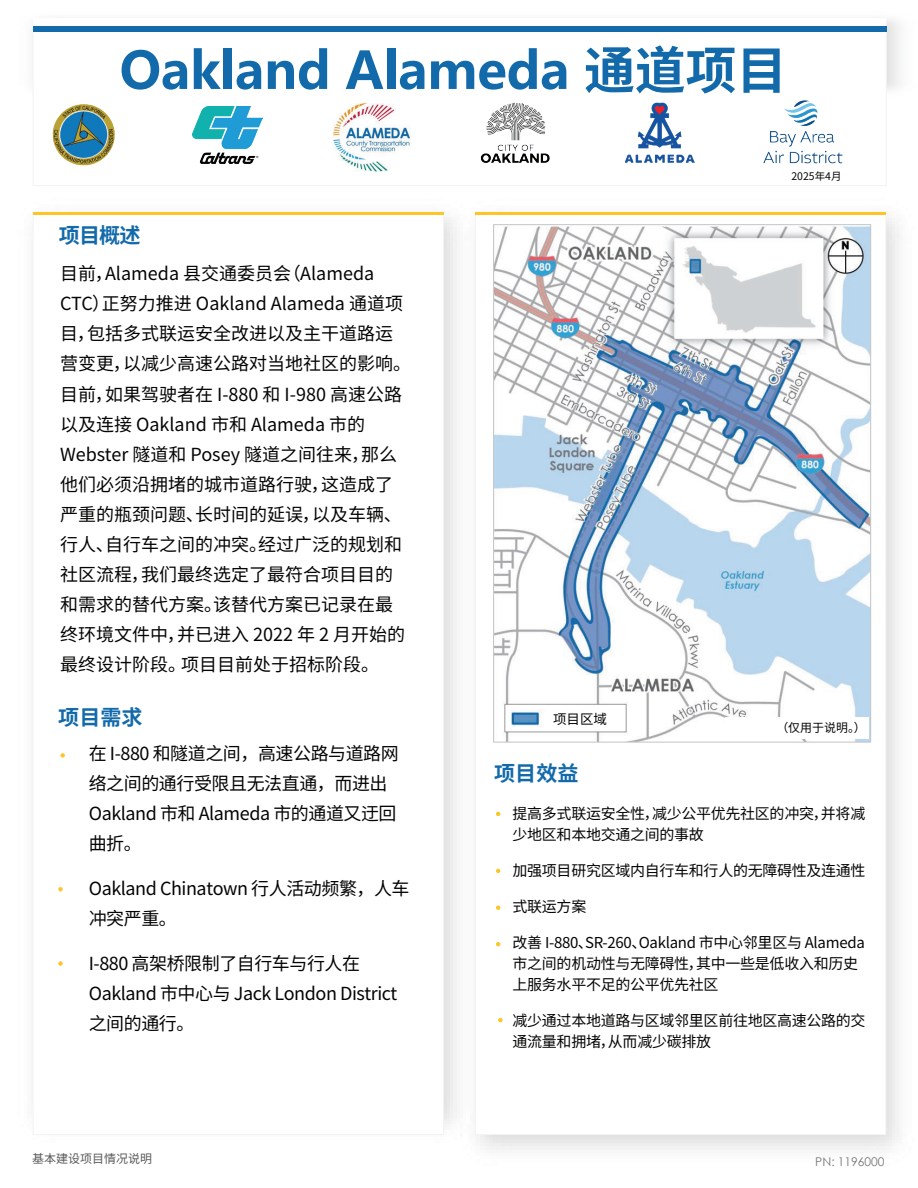
<style>
.page{position:relative;width:918px;height:1188px;background:#fff}
.page>*{position:absolute;margin:0;border:0;box-sizing:border-box;transform-origin:0 0}
.t1{font:700 51px "Microsoft Ya Hei";letter-spacing:-.005em;color:#126aab}
.t2{font:21.15px "RODE Noto Sans CJKSCB";color:#126aab}
.t3{font:700 21px "Noto Sans CJ Kkr";color:#126aab}
.t4{font:21px "RODE Noto Sans CJKSCB";color:#126aab}
.t5{font:18px/30px "RODE Noto Sans CJKSCR";color:#040503}
.t6{font:18px/30px "RODE Noto Sans CJKSCR";letter-spacing:-.025em;color:#040503}
.t7{font:15px/21px "RODE Noto Sans CJKSCR";letter-spacing:-.02em;color:#040503}
.t8{font:13.5px "RODE Noto Sans CJKSCR";color:#040503}
.t9{font:12px "Century Gothic";color:#76787b}
.t10{font:12px "Noto Sans CJ Kjp";color:#595959}
.t11{font:12px "RODE Noto Sans CJKSCR";color:#040503}
.t12{font:10.5px "RODE Noto Sans CJKSCR";color:#040503}
.s1{font-family:"RODE Noto Sans CJKSCB";font-weight:400}
</style>
<div class="page">
<img style="left:32px;top:19px;width:868px;height:71px">
<div style="left:33px;top:28px;width:854px;height:158px;background:#fff;border:1px solid #f2f3f4"></div>
<div style="left:33px;top:26px;width:853px;height:6px;background:#126aab"></div>
<div style="left:33px;top:212px;width:411px;height:923px;background:#fff;border:1px solid #f2f3f4"></div>
<hr style="left:33px;top:212px;width:411px;height:2px;background:#fec527">
<div style="left:475px;top:212px;width:411px;height:923px;background:#fff;border:1px solid #f2f3f4"></div>
<hr style="left:475px;top:212px;width:411px;height:2px;background:#fec527">
<img style="left:495px;top:226px;width:374px;height:515px">
<div style="left:725px;top:717px;width:144px;height:22px;background:#fff"></div>
<img style="left:192px;top:107px;width:71px;height:56px">
<img style="left:480px;top:102px;width:70px;height:61px">
<img style="left:625px;top:102px;width:70px;height:60px">
<img style="left:763px;top:100px;width:80px;height:64px">
<img style="left:52px;top:104px;width:63px;height:62px">
<img style="left:333px;top:102px;width:78px;height:70px">
<svg style="left:61px;top:753px;width:4px;height:5px"></svg>
<svg style="left:58px;top:887px;width:5px;height:4px"></svg>
<svg style="left:58px;top:961px;width:5px;height:5px"></svg>
<svg style="left:496px;top:812px;width:4px;height:4px"></svg>
<svg style="left:496px;top:869px;width:4px;height:4px"></svg>
<svg style="left:496px;top:905px;width:4px;height:5px"></svg>
<svg style="left:496px;top:942px;width:4px;height:4px"></svg>
<svg style="left:498px;top:1018px;width:5px;height:4px"></svg>
<div style="left:543px;top:711px;width:81px;height:16px;background:#fff"></div>
<h1 class="t1" style="left:120px;top:35px;width:669px">Oakland Alameda <span class="s1">通道项目</span></h1>
<p class="t2" style="left:59px;top:223px;width:83px">项目概述</p>
<p class="t5" style="left:60px;top:259px;width:353px">目前，Alameda 县交通委员会（Alameda<br>CTC）正努力推进 Oakland Alameda 通道项目，包括多式联运安全改进以及主干道路运营变更，以减少高速公路对当地社区的影响。目前，如果驾驶者在 I-880 和 I-980 高速公路以及连接 Oakland 市和 Alameda 市的<br>Webster 隧道和 Posey 隧道之间往来，那么他们必须沿拥堵的城市道路行驶，这造成了严重的瓶颈问题、长时间的延误，以及车辆、行人、自行车之间的冲突。经过广泛的规划和社区流程，我们最终选定了最符合项目目的和需求的替代方案。该替代方案已记录在最终环境文件中，并已进入 2022 年 2 月开始的最终设计阶段。项目目前处于招标阶段。</p>
<p class="t12" style="left:791px;top:171px;width:52px">2025年4月</p>
<p class="t3" style="left:58px;top:706px;width:86px">项目需求</p>
<p class="t6" style="left:89px;top:739px;width:312px">在 I-880 和隧道之间，高速公路与道路网络之间的通行受限且无法直通，而进出<br>Oakland 市和 Alameda 市的通道又迂回曲折。</p>
<p class="t6" style="left:89px;top:874px;width:322px">Oakland Chinatown 行人活动频繁，人车冲突严重。</p>
<p class="t6" style="left:89px;top:949px;width:310px">I-880 高架桥限制了自行车与行人在<br>Oakland 市中心与 Jack London District之间的通行。</p>
<p class="t10" style="left:32px;top:1152px;width:122px">基本建设项目情况说明</p>
<p class="t8" style="left:553px;top:711px;width:55px">项目区域</p>
<p class="t4" style="left:494px;top:762px;width:86px">项目效益</p>
<p class="t11" style="left:777px;top:721px;width:91px">（仅用于说明。）</p>
<p class="t7" style="left:513px;top:804px;width:354px">提高多式联运安全性，减少公平优先社区的冲突，并将减少地区和本地交通之间的事故</p>
<p class="t7" style="left:513px;top:861px;width:355px">加强项目研究区域内自行车和行人的无障碍性及连通性</p>
<p class="t7" style="left:513px;top:897px;width:75px">式联运方案</p>
<p class="t7" style="left:513px;top:933px;width:354px">改善 I-880、SR-260、Oakland 市中心邻里区与 Alameda市之间的机动性与无障碍性，其中一些是低收入和历史上服务水平不足的公平优先社区</p>
<p class="t7" style="left:513px;top:1011px;width:355px">减少通过本地道路与区域邻里区前往地区高速公路的交通流量和拥堵，从而减少碳排放</p>
<p class="t9" style="left:815px;top:1153px;width:71px">PN: 1196000</p>
</div>
